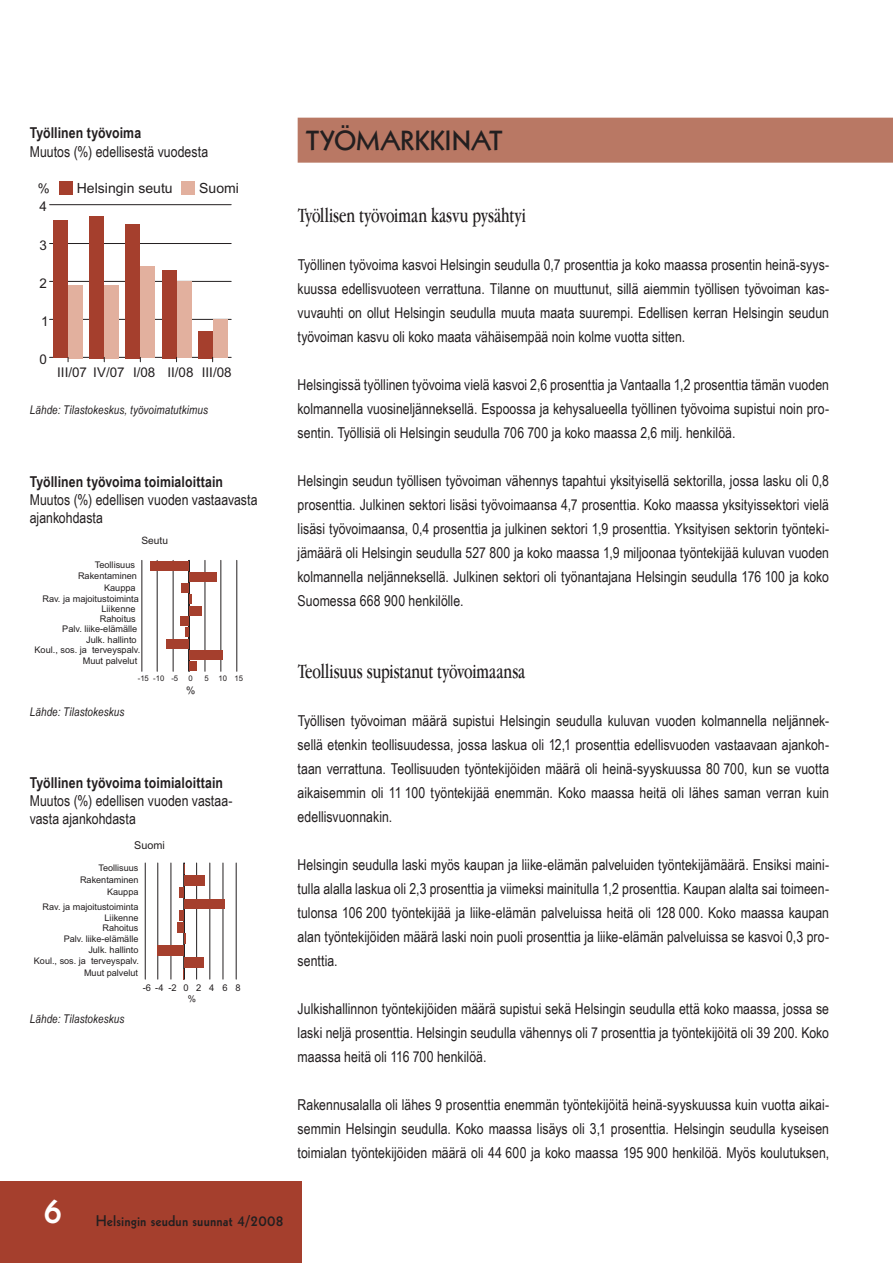
<style>
.page{position:relative;width:893px;height:1263px;background:#fff}
.page>*{position:absolute;margin:0;border:0;box-sizing:border-box;transform-origin:0 0}
.t1{font:36px "Geometric 231 BT Bold C";color:#fff}
.t2{font:27px "Geometric 231 BT Bold C";color:#231f20}
.t3{font:21px "Garamond IT Cby BT";letter-spacing:-.005em;color:#231f20;scale:.7 1}
.t4{font:15px/24px "Arial Narrow";color:#231f20;text-align:justify}
.t5{font:700 15px "Arial Narrow";letter-spacing:.01em;color:#231f20}
.t6{font:15px "Geometric 231 BT Bold C";letter-spacing:.01em;color:#231f20}
.t7{font:14.1px "Arial";color:#231f20}
.t8{font:13.35px "Arial";color:#231f20}
.t9{font:italic 12px "Arial Narrow";letter-spacing:.01em;color:#231f20}
.t10{font:10.8px "Arial";color:#231f20}
.t11{font:10.35px "Arial";color:#231f20}
.t12{font:10.2px "Arial";color:#231f20}
.t13{font:9.3px/11.2px "Arial";color:#231f20;text-align:center}
.t14{font:9.15px/11.1px "Arial";color:#231f20;text-align:right}
.t15{font:7.8px "Arial";color:#231f20}
</style>
<div class="page">
<div style="left:0;top:1181px;width:302px;height:82px;background:#a53f2d"></div>
<div style="left:298px;top:118px;width:595px;height:45px;background:#b97864"></div>
<hr style="left:142px;top:560px;width:1px;height:111px;background:#231f20">
<hr style="left:157px;top:560px;width:1px;height:111px;background:#231f20">
<hr style="left:173px;top:560px;width:1px;height:111px;background:#231f20">
<hr style="left:205px;top:560px;width:1px;height:111px;background:#231f20">
<hr style="left:221px;top:560px;width:1px;height:111px;background:#231f20">
<hr style="left:236px;top:560px;width:1px;height:111px;background:#231f20">
<hr style="left:189px;top:560px;width:1px;height:111px;background:#231f20">
<div style="left:151px;top:561px;width:38px;height:10px;background:#a53f2d"></div>
<div style="left:189px;top:572px;width:28px;height:10px;background:#a53f2d"></div>
<div style="left:182px;top:583px;width:7px;height:10px;background:#a53f2d"></div>
<svg style="left:189px;top:595px;width:2px;height:9px"></svg>
<div style="left:189px;top:606px;width:13px;height:9px;background:#a53f2d"></div>
<div style="left:181px;top:616px;width:8px;height:10px;background:#a53f2d"></div>
<svg style="left:185px;top:628px;width:4px;height:9px"></svg>
<div style="left:167px;top:639px;width:22px;height:9px;background:#a53f2d"></div>
<div style="left:189px;top:650px;width:34px;height:9px;background:#a53f2d"></div>
<div style="left:189px;top:661px;width:7px;height:10px;background:#a53f2d"></div>
<div style="left:145px;top:863px;width:92px;height:118px;border:1px solid #fff"></div>
<hr style="left:145px;top:863px;width:1px;height:116px;background:#231f20">
<hr style="left:157px;top:863px;width:1px;height:116px;background:#231f20">
<hr style="left:171px;top:863px;width:1px;height:116px;background:#231f20">
<hr style="left:196px;top:863px;width:1px;height:116px;background:#231f20">
<hr style="left:209px;top:863px;width:1px;height:116px;background:#231f20">
<hr style="left:223px;top:863px;width:1px;height:116px;background:#231f20">
<hr style="left:236px;top:863px;width:1px;height:116px;background:#231f20">
<hr style="left:184px;top:863px;width:1px;height:116px;background:#231f20">
<div style="left:184px;top:875px;width:20px;height:10px;background:#a53f2d"></div>
<hr style="left:180px;top:887px;width:4px;height:10px;background:#a53f2d">
<div style="left:184px;top:899px;width:41px;height:10px;background:#a53f2d"></div>
<div style="left:179px;top:911px;width:5px;height:10px;background:#a53f2d"></div>
<div style="left:177px;top:922px;width:7px;height:10px;background:#a53f2d"></div>
<svg style="left:184px;top:934px;width:2px;height:10px"></svg>
<div style="left:158px;top:945px;width:26px;height:10px;background:#a53f2d"></div>
<div style="left:184px;top:957px;width:20px;height:10px;background:#a53f2d"></div>
<div style="left:49px;top:204px;width:184px;height:156px;border:1px solid #fff"></div>
<hr style="left:50px;top:357px;width:181px;height:1px;background:#231f20">
<hr style="left:50px;top:319px;width:181px;height:1px;background:#231f20">
<hr style="left:50px;top:281px;width:181px;height:1px;background:#231f20">
<hr style="left:50px;top:243px;width:181px;height:1px;background:#231f20">
<hr style="left:50px;top:204px;width:181px;height:1px;background:#231f20">
<div style="left:53px;top:220px;width:15px;height:138px;background:#a53f2d"></div>
<div style="left:89px;top:216px;width:15px;height:142px;background:#a53f2d"></div>
<div style="left:125px;top:224px;width:15px;height:134px;background:#a53f2d"></div>
<div style="left:162px;top:270px;width:15px;height:88px;background:#a53f2d"></div>
<div style="left:198px;top:331px;width:15px;height:27px;background:#a53f2d"></div>
<div style="left:68px;top:285px;width:15px;height:73px;background:#e2b09e"></div>
<div style="left:104px;top:285px;width:15px;height:73px;background:#e2b09e"></div>
<div style="left:140px;top:266px;width:15px;height:92px;background:#e2b09e"></div>
<div style="left:177px;top:281px;width:15px;height:77px;background:#e2b09e"></div>
<div style="left:213px;top:319px;width:15px;height:39px;background:#e2b09e"></div>
<div style="left:59px;top:181px;width:13px;height:13px;background:#a53f2d"></div>
<div style="left:181px;top:182px;width:13px;height:13px;background:#e2b09e"></div>
<p class="t5" style="left:30px;top:124px;width:113px">Työllinen työvoima</p>
<p class="t4" style="left:30px;top:140px;width:180px">Muutos (%) edellisestä vuodesta</p>
<p class="t8" style="left:38px;top:183px;width:13px">%</p>
<p class="t7" style="left:77px;top:183px;width:97px">Helsingin seutu</p>
<p class="t7" style="left:199px;top:183px;width:41px">Suomi</p>
<p class="t8" style="left:40px;top:202px;width:9px">4</p>
<p class="t8" style="left:40px;top:240px;width:9px">3</p>
<p class="t8" style="left:40px;top:278px;width:9px">2</p>
<p class="t8" style="left:41px;top:316px;width:9px">1</p>
<p class="t8" style="left:40px;top:354px;width:9px">0</p>
<p class="t8" style="left:57px;top:367px;width:176px">III/07 IV/07 I/08 II/08 III/08</p>
<p class="t9" style="left:30px;top:402px;width:180px">Lähde: Tilastokeskus, työvoimatutkimus</p>
<p class="t5" style="left:30px;top:473px;width:195px">Työllinen työvoima toimialoittain</p>
<p class="t4" style="left:30px;top:491px;width:229px;line-height:18px">Muutos (%) edellisen vuoden vastaavasta ajankohdasta</p>
<p class="t12" style="left:141px;top:536px;width:28px">Seutu</p>
<p class="t14" style="left:95px;top:560px;width:42px">Teollisuus</p>
<p class="t14" style="left:78px;top:571px;width:61px">Rakentaminen</p>
<p class="t14" style="left:104px;top:583px;width:33px">Kauppa</p>
<p class="t14" style="left:42px;top:594px;width:98px">Rav. ja majoitustoiminta</p>
<p class="t14" style="left:102px;top:604px;width:36px">Liikenne</p>
<p class="t14" style="left:100px;top:614px;width:38px">Rahoitus</p>
<p class="t14" style="left:62px;top:624px;width:77px">Palv. liike-elämälle</p>
<p class="t14" style="left:86px;top:635px;width:52px">Julk. hallinto</p>
<p class="t14" style="left:35px;top:645px;width:107px">Koul., sos. ja terveyspalv.</p>
<p class="t14" style="left:83px;top:656px;width:56px">Muut palvelut</p>
<p class="t9" style="left:30px;top:704px;width:96px">Lähde: Tilastokeskus</p>
<p class="t15" style="left:138px;top:676px;width:42px">-15 -10 -5</p>
<p class="t15" style="left:188px;top:676px;width:6px">0</p>
<p class="t15" style="left:204px;top:676px;width:6px">5</p>
<p class="t15" style="left:218px;top:676px;width:26px">10 15</p>
<p class="t11" style="left:186px;top:687px;width:11px">%</p>
<p class="t5" style="left:30px;top:774px;width:195px">Työllinen työvoima toimialoittain</p>
<p class="t4" style="left:30px;top:792px;width:204px;line-height:18px">Muutos (%) edellisen vuoden vastaa&shy;vasta ajankohdasta</p>
<p class="t10" style="left:134px;top:841px;width:32px">Suomi</p>
<p class="t14" style="left:80px;top:863px;width:60px;line-height:11.9px">Teollisuus<br>Rakentaminen<br>Kauppa</p>
<p class="t14" style="left:34px;top:902px;width:107px">Rav. ja majoitustoiminta<br>Liikenne<br>Rahoitus<br>Palv. liike-elämälle<br>Julk. hallinto<br>Koul., sos. ja terveyspalv.<br>Muut palvelut</p>
<p class="t9" style="left:30px;top:1012px;width:96px">Lähde: Tilastokeskus</p>
<p class="t13" style="left:143px;top:982px;width:99px">-6-4-20 2 4 6 8 %</p>
<h2 class="t2" style="left:306px;top:123px;width:198px">TYÖMARKKINAT</h2>
<h3 class="t3" style="left:298px;top:203px;width:327px">Työllisen työvoiman kasvu pysähtyi</h3>
<p class="t4" style="left:298px;top:253px;width:533px">Työllinen työvoima kasvoi Helsingin seudulla 0,7 prosenttia ja koko maassa prosentin heinä-syys&shy;kuussa edellisvuoteen verrattuna. Tilanne on muuttunut, sillä aiemmin työllisen työvoiman kas&shy;vuvauhti on ollut Helsingin seudulla muuta maata suurempi. Edellisen kerran Helsingin seudun työvoiman kasvu oli koko maata vähäisempää noin kolme vuotta sitten.</p>
<p class="t4" style="left:298px;top:373px;width:533px">Helsingissä työllinen työvoima vielä kasvoi 2,6 prosenttia ja Vantaalla 1,2 prosenttia tämän vuoden kolmannella vuosineljänneksellä. Espoossa ja kehysalueella työllinen työvoima supistui noin pro&shy;sentin. Työllisiä oli Helsingin seudulla 706 700 ja koko maassa 2,6 milj. henkilöä.</p>
<p class="t4" style="left:298px;top:469px;width:533px">Helsingin seudun työllisen työvoiman vähennys tapahtui yksityisellä sektorilla, jossa lasku oli 0,8 prosenttia. Julkinen sektori lisäsi työvoimaansa 4,7 prosenttia. Koko maassa yksityissektori vielä lisäsi työvoimaansa, 0,4 prosenttia ja julkinen sektori 1,9 prosenttia. Yksityisen sektorin työnteki&shy;jämäärä oli Helsingin seudulla 527 800 ja koko maassa 1,9 miljoonaa työntekijää kuluvan vuoden kolmannella neljänneksellä. Julkinen sektori oli työnantajana Helsingin seudulla 176 100 ja koko Suomessa 668 900 henkilölle.</p>
<h3 class="t3" style="left:298px;top:659px;width:327px">Teollisuus supistanut työvoimaansa</h3>
<p class="t4" style="left:298px;top:709px;width:533px">Työllisen työvoiman määrä supistui Helsingin seudulla kuluvan vuoden kolmannella neljännek&shy;sellä etenkin teollisuudessa, jossa laskua oli 12,1 prosenttia edellisvuoden vastaavaan ajankoh&shy;taan verrattuna. Teollisuuden työntekijöiden määrä oli heinä-syyskuussa 80 700, kun se vuotta aikaisemmin oli 11 100 työntekijää enemmän. Koko maassa heitä oli lähes saman verran kuin edellisvuonnakin.</p>
<p class="t4" style="left:298px;top:853px;width:533px">Helsingin seudulla laski myös kaupan ja liike-elämän palveluiden työntekijämäärä. Ensiksi maini&shy;tulla alalla laskua oli 2,3 prosenttia ja viimeksi mainitulla 1,2 prosenttia. Kaupan alalta sai toimeen&shy;tulonsa 106 200 työntekijää ja liike-elämän palveluissa heitä oli 128 000. Koko maassa kaupan alan työntekijöiden määrä laski noin puoli prosenttia ja liike-elämän palveluissa se kasvoi 0,3 pro&shy;senttia.</p>
<p class="t4" style="left:298px;top:997px;width:533px">Julkishallinnon työntekijöiden määrä supistui sekä Helsingin seudulla että koko maassa, jossa se laski neljä prosenttia. Helsingin seudulla vähennys oli 7 prosenttia ja työntekijöitä oli 39 200. Koko maassa heitä oli 116 700 henkilöä.</p>
<p class="t4" style="left:298px;top:1093px;width:533px">Rakennusalalla oli lähes 9 prosenttia enemmän työntekijöitä heinä-syyskuussa kuin vuotta aikai&shy;semmin Helsingin seudulla. Koko maassa lisäys oli 3,1 prosenttia. Helsingin seudulla kyseisen toimialan työntekijöiden määrä oli 44 600 ja koko maassa 195 900 henkilöä. Myös koulutuksen,</p>
<h1 class="t1" style="left:43px;top:1186px;width:22px">6</h1>
<p class="t6" style="left:96px;top:1211px;width:190px">Helsingin seudun suunnat 4/2008</p>
</div>
